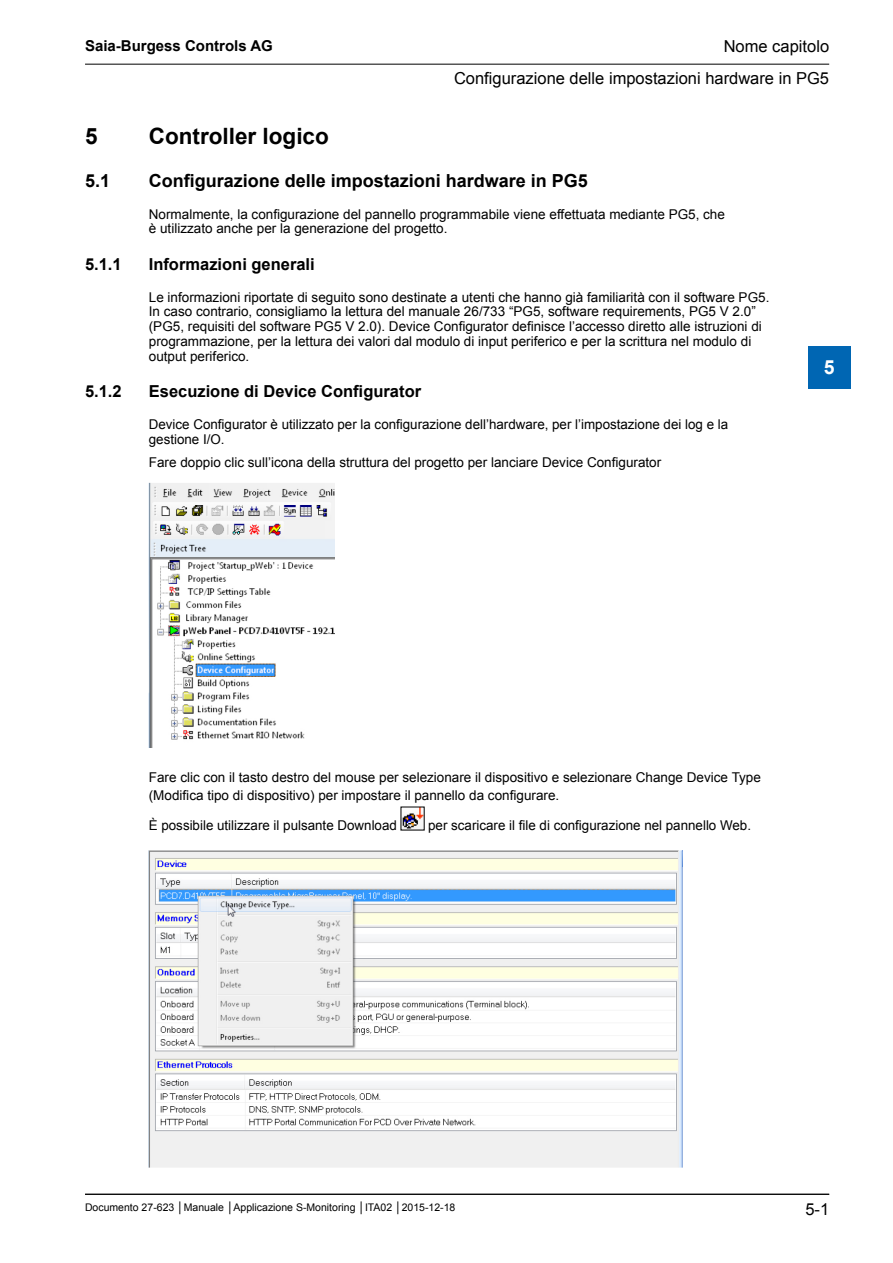
<style>
.page{position:relative;width:893px;height:1263px;background:#fff}
.page>*{position:absolute;margin:0;border:0;box-sizing:border-box;transform-origin:0 0}
.Ueberschrift_1{font:700 22.5px "Arial";color:#000}
.t1{font:700 19.5px "Arial";color:#fff}
.Ueberschrift_2{font:700 18px "Arial";color:#000}
.Ueberschrift_3{font:700 16.5px "Arial";color:#000}
.Kopfzeile_rechts{font:16.5px "Arial";color:#000}
.t2{font:700 15px "Arial";color:#000}
.Fliesstext_25mm_von{font:13.5px/14.7px "Arial";color:#000}
.t3{font:10.5px "Arial";color:#000}
</style>
<div class="page">
<hr style="left:85px;top:64px;width:744px;height:1px;background:#000">
<hr style="left:85px;top:1194px;width:744px;height:1px;background:#000">
<div style="left:808px;top:347px;width:42px;height:42px;background:#0066b3"></div>
<img style="left:149px;top:483px;width:186px;height:264px">
<img style="left:403px;top:809px;width:19px;height:19px">
<img style="left:149px;top:850px;width:534px;height:318px">
<p class="t2" style="left:85px;top:36px;width:189px">Saia-Burgess Controls AG</p>
<p class="Kopfzeile_rechts" style="left:724px;top:36px;width:107px">Nome capitolo</p>
<p class="Kopfzeile_rechts" style="left:454px;top:68px;width:377px">Configurazione delle impostazioni hardware in PG5</p>
<p class="Ueberschrift_1" style="left:85px;top:121px;width:14px">5</p>
<p class="Ueberschrift_1" style="left:149px;top:121px;width:182px">Controller logico</p>
<p class="Ueberschrift_2" style="left:85px;top:168px;width:27px">5.1</p>
<p class="Ueberschrift_2" style="left:149px;top:168px;width:441px">Configurazione delle impostazioni hardware in PG5</p>
<p class="Fliesstext_25mm_von" style="left:149px;top:207px;width:578px">Normalmente, la configurazione del pannello programmabile viene effettuata mediante PG5, che è utilizzato anche per la generazione del progetto.</p>
<p class="Ueberschrift_3" style="left:85px;top:253px;width:38px">5.1.1</p>
<p class="Ueberschrift_3" style="left:149px;top:253px;width:167px">Informazioni generali</p>
<p class="Fliesstext_25mm_von" style="left:149px;top:290px;width:622px">Le informazioni riportate di seguito sono destinate a utenti che hanno già familiarità con il software PG5.<br>In caso contrario, consigliamo la lettura del manuale 26/733 “PG5, software requirements, PG5 V 2.0” (PG5, requisiti del software PG5 V 2.0). Device Configurator definisce l’accesso diretto alle istruzioni di programmazione, per la lettura dei valori dal modulo di input periferico e per la scrittura nel modulo di output periferico.</p>
<p class="Ueberschrift_3" style="left:85px;top:381px;width:38px">5.1.2</p>
<p class="Ueberschrift_3" style="left:149px;top:381px;width:274px">Esecuzione di Device Configurator</p>
<p class="Fliesstext_25mm_von" style="left:149px;top:417px;width:581px">Device Configurator è utilizzato per la configurazione dell’hardware, per l’impostazione dei log e la gestione I/O.</p>
<p class="Fliesstext_25mm_von" style="left:149px;top:455px;width:514px">Fare doppio clic sull’icona della struttura del progetto per lanciare Device Configurator</p>
<h2 class="t1" style="left:824px;top:354px;width:12px">5</h2>
<p class="Fliesstext_25mm_von" style="left:149px;top:769px;width:614px;line-height:18px">Fare clic con il tasto destro del mouse per selezionare il dispositivo e selezionare Change Device Type (Modifica tipo di dispositivo) per impostare il pannello da configurare.</p>
<p class="Fliesstext_25mm_von" style="left:149px;top:818px;width:250px">È possibile utilizzare il pulsante Download</p>
<p class="Fliesstext_25mm_von" style="left:428px;top:818px;width:324px">per scaricare il file di configurazione nel pannello Web.</p>
<p class="t3" style="left:85px;top:1200px;width:372px">Documento 27-623 │Manuale │Applicazione S-Monitoring │ITA02 │2015-12-18</p>
<p class="Kopfzeile_rechts" style="left:805px;top:1199px;width:25px">5-1</p>
</div>
